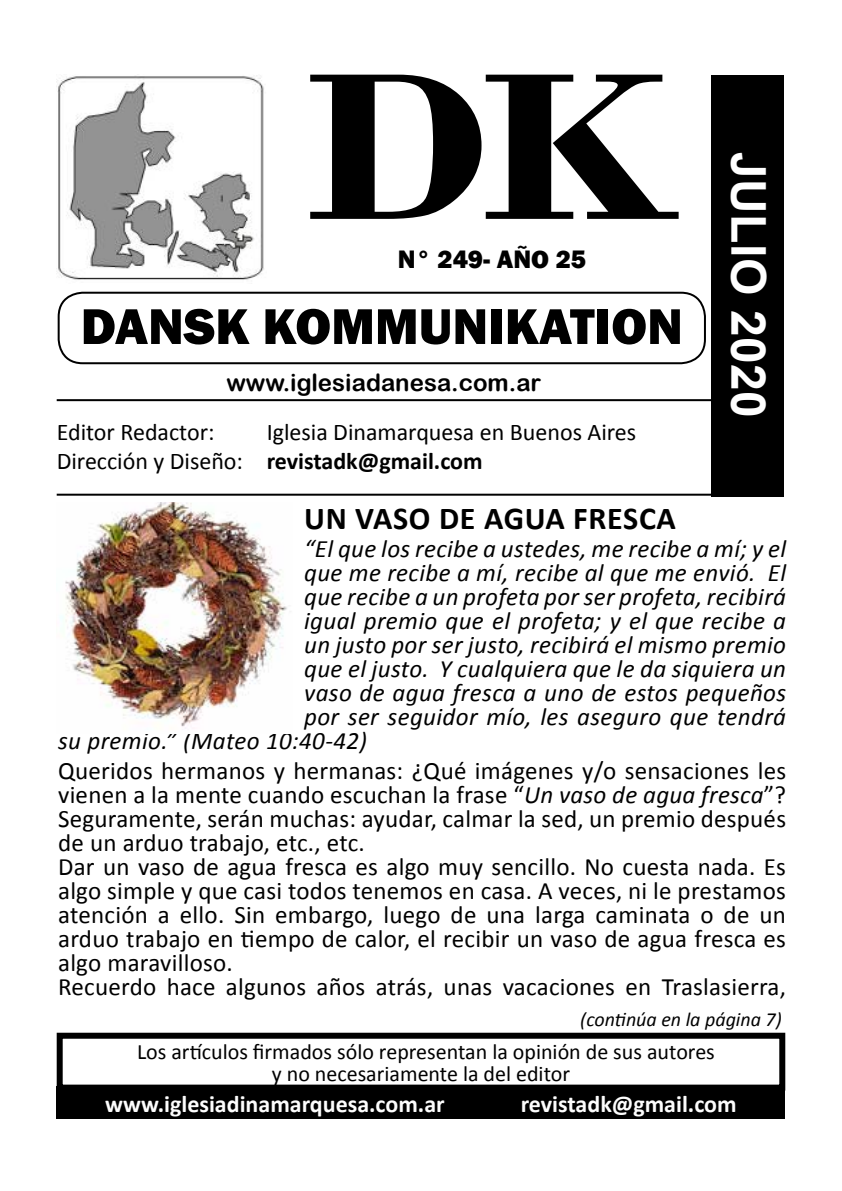
<style>
.page{position:relative;width:842px;height:1191px;background:#fff}
.page>*{position:absolute;margin:0;border:0;box-sizing:border-box;transform-origin:0 0}
.t1{font:700 220.2px "Bodoni";color:#000;scale:1.21 1}
.t2{font:800 52px "Franklin Gothic";color:#000}
.t3{font:700 48px "Arial";letter-spacing:.01em;color:#fff}
.t4{font:700 32px "Calibri";letter-spacing:.02em;color:#000}
.t5{font:800 26px "Franklin Gothic";color:#000}
.t6{font:25px/24px "Calibri";letter-spacing:.01em;color:#000}
.t7{font:italic 25px "Calibri";letter-spacing:.015em;color:#000}
.t8{font:24px/28.8px "Calibri";color:#000}
.t9{font:700 24px "Calibri";color:#fdfdfd}
.t10{font:24px "Arial Rounded MT Bold";color:#000}
.t11{font:700 24px "Calibri";color:#000}
.t12{font:22px/22px "Calibri";color:#000;text-align:center}
.t13{font:italic 20px "Calibri";color:#000}
.s1{font-style:italic}
</style>
<div class="page">
<div style="left:57px;top:1032px;width:728px;height:58px;border:6px solid #000"></div>
<div style="left:57px;top:1086px;width:728px;height:32px;background:#000"></div>
<img style="left:60px;top:503px;width:227px;height:226px">
<div style="left:712px;top:75px;width:72px;height:421px;background:#000"></div>
<div style="left:58px;top:292px;width:648px;height:72px;border:2px solid #000;border-radius:24px"></div>
<img style="left:57px;top:75px;width:207px;height:205px">
<hr style="left:57px;top:494px;width:655px;height:2px;background:#000">
<hr style="left:57px;top:399px;width:655px;height:2px;background:#000">
<h1 class="t1" style="left:305px;top:17px;width:309px">DK</h1>
<p class="t5" style="left:398px;top:243px;width:190px">N° 249- AÑO 25</p>
<h2 class="t2" style="left:81px;top:293px;width:604px">DANSK KOMMUNIKATION</h2>
<p class="t10" style="left:226px;top:368px;width:316px">www.iglesiadanesa.com.ar</p>
<p class="t8" style="left:57px;top:418px;width:188px">Editor Redactor:<br>Dirección y Diseño:</p>
<p class="t8" style="left:267px;top:418px;width:371px">Iglesia Dinamarquesa en Buenos Aires</p>
<p class="t11" style="left:267px;top:446px;width:217px">revistadk@gmail.com</p>
<h3 class="t3" style="left:780px;top:152px;width:267px;rotate:90deg">JULIO 2020</h3>
<p class="t4" style="left:304px;top:498px;width:373px">UN VASO DE AGUA FRESCA</p>
<p class="t7" style="left:304px;top:532px;width:483px">“El que los recibe a ustedes, me recibe a mí; y el</p>
<p class="t7" style="left:304px;top:556px;width:483px">que me recibe a mí, recibe al que me envió. El</p>
<p class="t7" style="left:304px;top:580px;width:483px">que recibe a un profeta por ser profeta, recibirá</p>
<p class="t7" style="left:304px;top:604px;width:483px">igual premio que el profeta; y el que recibe a</p>
<p class="t7" style="left:304px;top:628px;width:483px">un justo por ser justo, recibirá el mismo premio</p>
<p class="t7" style="left:304px;top:652px;width:483px">que el justo. Y cualquiera que le da siquiera un</p>
<p class="t7" style="left:304px;top:676px;width:483px">vaso de agua fresca a uno de estos pequeños</p>
<p class="t7" style="left:304px;top:700px;width:483px">por ser seguidor mío, les aseguro que tendrá</p>
<p class="t7" style="left:58px;top:724px;width:310px">su premio.” (Mateo 10:40-42)</p>
<p class="t6" style="left:58px;top:759px;width:729px">Queridos hermanos y hermanas: ¿Qué imágenes y/o sensaciones les vienen a la mente cuando escuchan la frase “<span class="s1">Un vaso de agua fresca</span>”?<br>Seguramente, serán muchas: ayudar, calmar la sed, un premio después de un arduo trabajo, etc., etc.<br>Dar un vaso de agua fresca es algo muy sencillo. No cuesta nada. Es algo simple y que casi todos tenemos en casa. A veces, ni le prestamos atención a ello. Sin embargo, luego de una larga caminata o de un arduo trabajo en tiempo de calor, el recibir un vaso de agua fresca es algo maravilloso.<br>Recuerdo hace algunos años atrás, unas vacaciones en Traslasierra,</p>
<p class="t13" style="left:580px;top:1005px;width:203px">(continúa en la página 7)</p>
<p class="t12" style="left:137px;top:1040px;width:579px">Los artículos firmados sólo representan la opinión de sus autores y no necesariamente la del editor</p>
<p class="t9" style="left:105px;top:1088px;width:341px">www.iglesiadinamarquesa.com.ar</p>
<p class="t9" style="left:521px;top:1088px;width:218px">revistadk@gmail.com</p>
</div>
